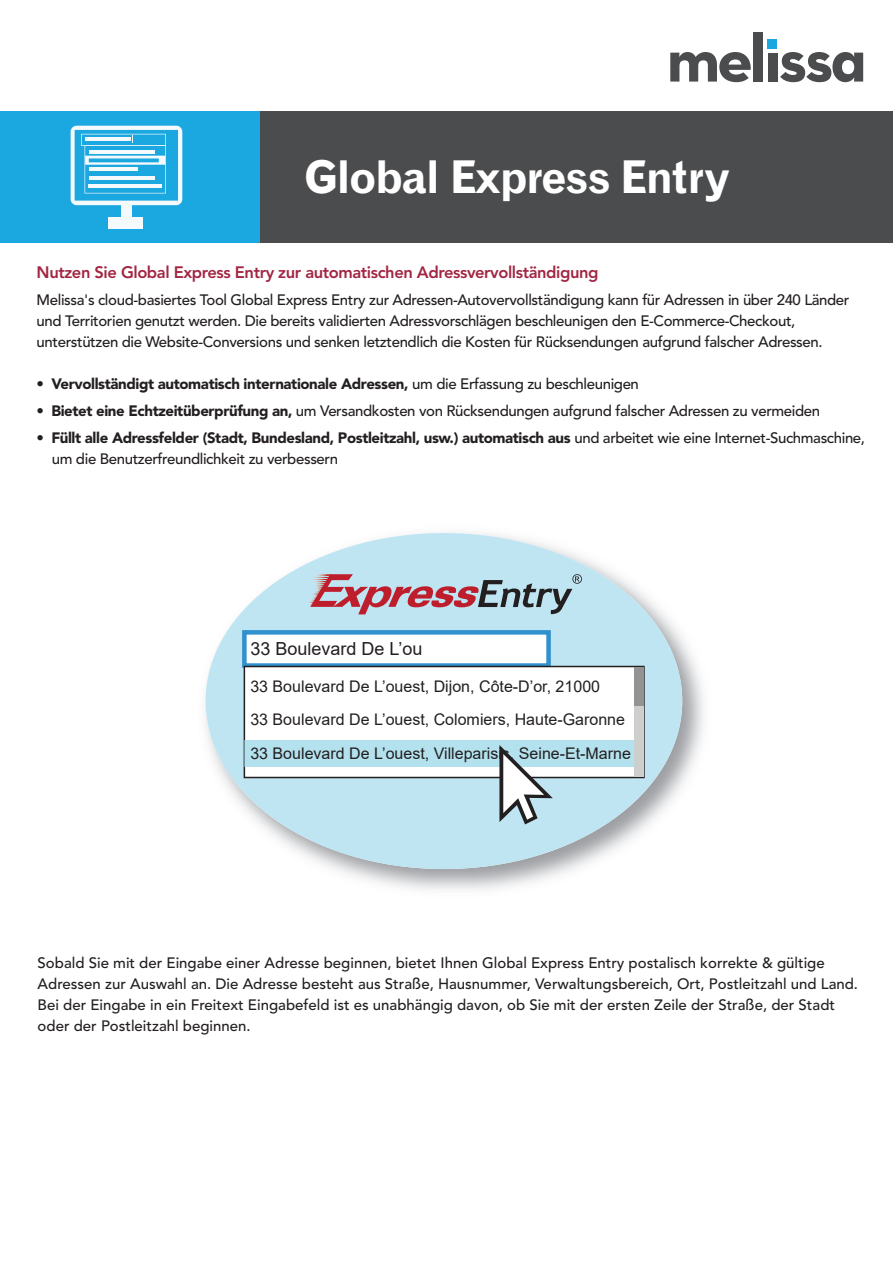
<style>
.page{position:relative;width:893px;height:1263px;background:#fff}
.page>*{position:absolute;margin:0;border:0;box-sizing:border-box;transform-origin:0 0}
.t1{font:45px "Gothic 720 BT Bold B";letter-spacing:-.025em;color:#fff}
.t2{font:18px "Arial";color:#231f20}
.t3{font:800 16.5px "Avenir LT Std";letter-spacing:-.025em;color:#a22643}
.t4{font:16.05px/33.3px "Arial";color:#231f20}
.t5{font:500 15px/21px "Avenir LT Std";letter-spacing:-.025em;color:#231f20}
.t6{font:500 15px/21px "Avenir LT Std";color:#231f20}
.t7{font:900 15px "Avenir LT Std";letter-spacing:-.025em;color:#231f20}
.s1{font-weight:500}
.s2{font-weight:900}
</style>
<div class="page">
<svg style="left:670px;top:52px;width:81px;height:30px"></svg>
<div style="left:753px;top:33px;width:10px;height:49px;background:#4b4c4d"></div>
<div style="left:768px;top:53px;width:9px;height:29px;background:#4b4c4d"></div>
<svg style="left:780px;top:52px;width:83px;height:30px"></svg>
<div style="left:768px;top:39px;width:9px;height:9px;background:#1da7df"></div>
<div style="left:2px;top:111px;width:891px;height:132px;background:#4b4c4d"></div>
<div style="left:0;top:111px;width:259px;height:132px;background:#1ba7df"></div>
<svg style="left:71px;top:126px;width:111px;height:79px"></svg>
<div style="left:121px;top:201px;width:10px;height:28px;background:#f4f9fc"></div>
<div style="left:108px;top:217px;width:35px;height:12px;background:#f4f9fc"></div>
<img style="left:205px;top:533px;width:499px;height:357px">
<div style="left:206px;top:533px;width:476px;height:336px;background:#bfe5f3;border-radius:50%"></div>
<div style="left:242px;top:630px;width:309px;height:38px;background:#fff;border:4px solid #3091cd"></div>
<svg style="left:244px;top:666px;width:401px;height:158px"></svg>
<svg style="left:308px;top:574px;width:274px;height:40px"></svg>
<h1 class="t1" style="left:304px;top:149px;width:427px">Global Express Entry</h1>
<p class="t3" style="left:37px;top:262px;width:563px">Nutzen Sie Global Express Entry zur automatischen Adressvervollständigung</p>
<p class="t5" style="left:37px;top:290px;width:814px">Melissa's cloud-basiertes Tool Global Express Entry zur Adressen-Autovervollständigung kann für Adressen in über 240 Länder und Territorien genutzt werden. Die bereits validierten Adressvorschlägen beschleunigen den E-Commerce-Checkout, unterstützen die Website-Conversions und senken letztendlich die Kosten für Rücksendungen aufgrund falscher Adressen.</p>
<p class="t7" style="left:37px;top:375px;width:604px"><span class="s1">•</span> Vervollständigt automatisch internationale Adressen, <span class="s1">um die Erfassung zu beschleunigen</span></p>
<p class="t5" style="left:37px;top:401px;width:785px">• <span class="s2">Bietet eine Echtzeitüberprüfung an,</span> um Versandkosten von Rücksendungen aufgrund falscher Adressen zu vermeiden</p>
<p class="t5" style="left:52px;top:428px;width:815px;text-indent:-15px">• <span class="s2">Füllt alle Adressfelder (Stadt, Bundesland, Postleitzahl, usw.) automatisch aus</span> und arbeitet wie eine Internet-Suchmaschine, um die Benutzerfreundlichkeit zu verbessern</p>
<p class="t2" style="left:250px;top:636px;width:174px">33 Boulevard De L’ou</p>
<p class="t4" style="left:250px;top:669px;width:382px">33 Boulevard De L’ouest, Dijon, Côte-D’or, 21000<br>33 Boulevard De L’ouest, Colomiers, Haute-Garonne<br>33 Boulevard De L’ouest, Villeparisis, Seine-Et-Marne</p>
<p class="t6" style="left:38px;top:952px;width:822px">Sobald Sie mit der Eingabe einer Adresse beginnen, bietet Ihnen Global Express Entry postalisch korrekte &amp; gültige Adressen zur Auswahl an. Die Adresse besteht aus Straße, Hausnummer, Verwaltungsbereich, Ort, Postleitzahl und Land.<br>Bei der Eingabe in ein Freitext Eingabefeld ist es unabhängig davon, ob Sie mit der ersten Zeile der Straße, der Stadt oder der Postleitzahl beginnen.</p>
</div>
